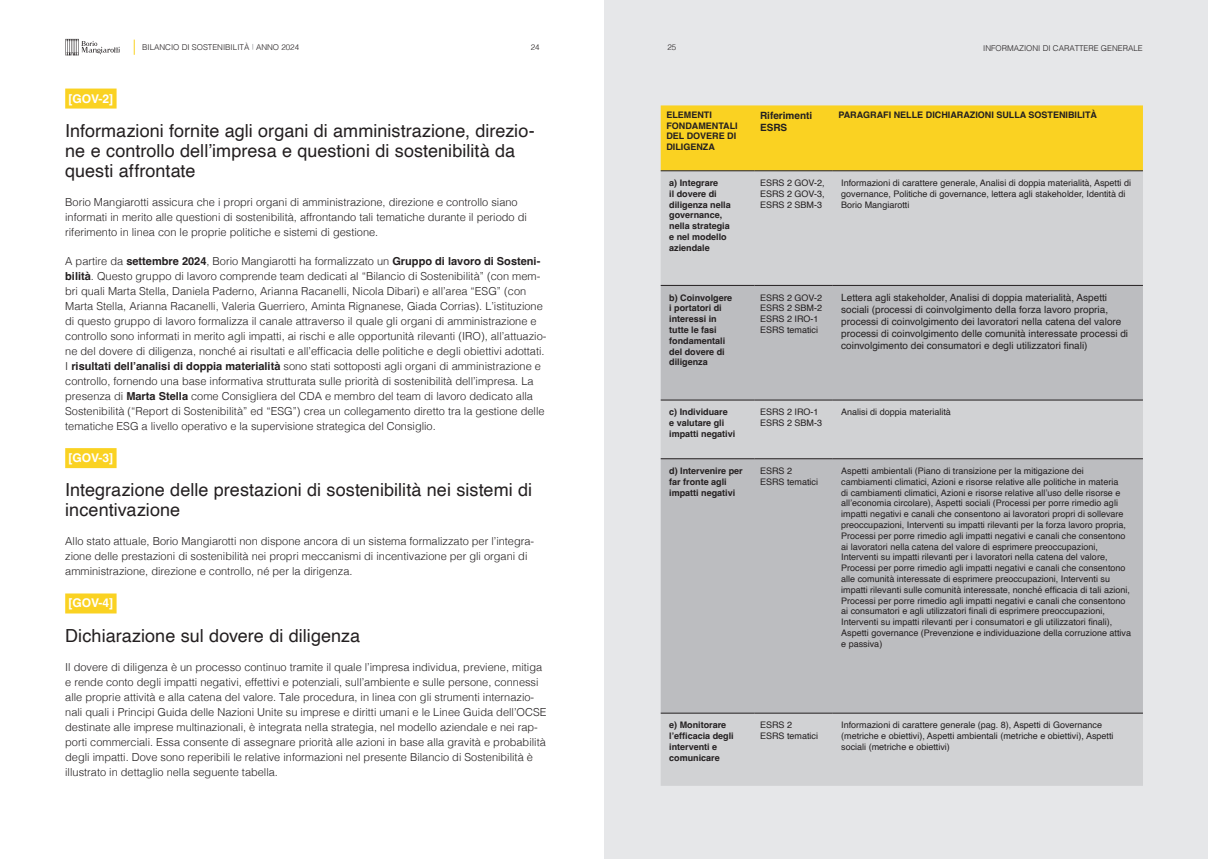
<style>
.page{position:relative;width:1208px;height:859px;background:#fff}
.page>*{position:absolute;margin:0;border:0;box-sizing:border-box;transform-origin:0 0}
.testo{font:18px/20px "Helvetica";letter-spacing:.005em;color:#231f20}
.ESRS{font:700 12px "Helvetica";color:#fff}
.testo-2{font:300 11px/15px "Helvetica";color:#231f20}
.t1{font:10px/12px "Helvetica";color:#231f20}
.t2{font:700 10px/12px "Helvetica";color:#231f20}
.t3{font:9px/10.8px "Helvetica";color:#231f20}
.t4{font:700 9px/10.8px "Helvetica";color:#231f20}
.t5{font:300 8px "Helvetica";color:#231f20}
.s1{font-weight:700}
</style>
<div class="page">
<div style="left:604px;top:0;width:604px;height:859px;background:#e6e7e9"></div>
<svg style="left:65px;top:39px;width:55px;height:16px"></svg>
<svg style="left:134px;top:40px;width:1px;height:15px"></svg>
<div style="left:65px;top:89px;width:52px;height:20px;background:#fad222"></div>
<div style="left:65px;top:448px;width:52px;height:20px;background:#fad222"></div>
<div style="left:65px;top:593px;width:52px;height:20px;background:#fad222"></div>
<div style="left:660px;top:105px;width:483px;height:66px;background:#fad222"></div>
<div style="left:660px;top:172px;width:483px;height:614px;background:#d1d2d4"></div>
<svg style="left:660px;top:286px;width:483px;height:427px;background:#bebfc2"></svg>
<hr style="left:660px;top:171px;width:94px;height:1px;background:#231f20">
<hr style="left:754px;top:171px;width:78px;height:1px;background:#231f20">
<hr style="left:832px;top:171px;width:311px;height:1px;background:#231f20">
<hr style="left:660px;top:285px;width:94px;height:1px;background:#231f20">
<hr style="left:754px;top:285px;width:78px;height:1px;background:#231f20">
<hr style="left:832px;top:285px;width:311px;height:1px;background:#231f20">
<hr style="left:660px;top:400px;width:94px;height:1px;background:#231f20">
<hr style="left:754px;top:400px;width:78px;height:1px;background:#231f20">
<hr style="left:832px;top:400px;width:311px;height:1px;background:#231f20">
<hr style="left:660px;top:459px;width:94px;height:1px;background:#231f20">
<hr style="left:754px;top:459px;width:78px;height:1px;background:#231f20">
<hr style="left:832px;top:459px;width:311px;height:1px;background:#231f20">
<hr style="left:660px;top:713px;width:94px;height:1px;background:#231f20">
<hr style="left:754px;top:713px;width:78px;height:1px;background:#231f20">
<hr style="left:832px;top:713px;width:311px;height:1px;background:#231f20">
<p class="t5" style="left:142px;top:40px;width:158px">BILANCIO DI SOSTENIBILITÀ ANNO 2024</p>
<p class="t5" style="left:531px;top:40px;width:10px">24</p>
<p class="t5" style="left:667px;top:40px;width:10px">25</p>
<p class="t5" style="left:983px;top:41px;width:161px">INFORMAZIONI DI CARATTERE GENERALE</p>
<p class="ESRS" style="left:69px;top:91px;width:46px">[GOV-2]</p>
<p class="testo" style="left:65px;top:121px;width:471px">Informazioni fornite agli organi di amministrazione, direzio&shy;ne e controllo dell’impresa e questioni di sostenibilità da questi affrontate</p>
<p class="testo-2" style="left:65px;top:194px;width:463px">Borio Mangiarotti assicura che i propri organi di amministrazione, direzione e controllo siano informati in merito alle questioni di sostenibilità, affrontando tali tematiche durante il periodo di riferimento in linea con le proprie politiche e sistemi di gestione.</p>
<p class="testo-2" style="left:65px;top:253px;width:483px">A partire da <span class="s1">settembre 2024</span>, Borio Mangiarotti ha formalizzato un <span class="s1">Gruppo di lavoro di Sosteni&shy;bilità</span>. Questo gruppo di lavoro comprende team dedicati al “Bilancio di Sostenibilità” (con mem&shy;bri quali Marta Stella, Daniela Paderno, Arianna Racanelli, Nicola Dibari) e all’area “ESG” (con Marta Stella, Arianna Racanelli, Valeria Guerriero, Aminta Rignanese, Giada Corrias). L’istituzione di questo gruppo di lavoro formalizza il canale attraverso il quale gli organi di amministrazione e controllo sono informati in merito agli impatti, ai rischi e alle opportunità rilevanti (IRO), all’attuazio&shy;ne del dovere di diligenza, nonché ai risultati e all’efficacia delle politiche e degli obiettivi adottati.<br>I <span class="s1">risultati dell’analisi di doppia materialità</span> sono stati sottoposti agli organi di amministrazione e controllo, fornendo una base informativa strutturata sulle priorità di sostenibilità dell’impresa. La presenza di <span class="s1">Marta Stella</span> come Consigliera del CDA e membro del team di lavoro dedicato alla Sostenibilità (“Report di Sostenibilità” ed “ESG”) crea un collegamento diretto tra la gestione delle tematiche ESG a livello operativo e la supervisione strategica del Consiglio.</p>
<p class="ESRS" style="left:69px;top:451px;width:46px">[GOV-3]</p>
<p class="testo" style="left:65px;top:480px;width:468px">Integrazione delle prestazioni di sostenibilità nei sistemi di incentivazione</p>
<p class="testo-2" style="left:65px;top:533px;width:470px">Allo stato attuale, Borio Mangiarotti non dispone ancora di un sistema formalizzato per l’integra&shy;zione delle prestazioni di sostenibilità nei propri meccanismi di incentivazione per gli organi di amministrazione, direzione e controllo, né per la dirigenza.</p>
<p class="ESRS" style="left:69px;top:596px;width:46px">[GOV-4]</p>
<p class="testo" style="left:65px;top:626px;width:296px">Dichiarazione sul dovere di diligenza</p>
<p class="testo-2" style="left:65px;top:659px;width:483px">Il dovere di diligenza è un processo continuo tramite il quale l’impresa individua, previene, mitiga e rende conto degli impatti negativi, effettivi e potenziali, sull’ambiente e sulle persone, connessi alle proprie attività e alla catena del valore. Tale procedura, in linea con gli strumenti internazio&shy;nali quali i Principi Guida delle Nazioni Unite su imprese e diritti umani e le Linee Guida dell’OCSE destinate alle imprese multinazionali, è integrata nella strategia, nel modello aziendale e nei rap&shy;porti commerciali. Essa consente di assegnare priorità alle azioni in base alla gravità e probabilità degli impatti. Dove sono reperibili le relative informazioni nel presente Bilancio di Sostenibilità è illustrato in dettaglio nella seguente tabella.</p>
<p class="t4" style="left:666px;top:110px;width:73px">ELEMENTI<br>FONDAMENTALI<br>DEL DOVERE DI<br>DILIGENZA</p>
<p class="t2" style="left:760px;top:110px;width:54px">Riferimenti<br>ESRS</p>
<p class="t4" style="left:838px;top:110px;width:260px">PARAGRAFI NELLE DICHIARAZIONI SULLA SOSTENIBILITÀ</p>
<p class="t4" style="left:669px;top:178px;width:63px">a) Integrare<br>il dovere di diligenza nella governance, nella strategia e nel modello aziendale</p>
<p class="t3" style="left:760px;top:178px;width:66px;text-align:justify">ESRS 2 GOV-2, ESRS 2 GOV-3, ESRS 2 SBM-3</p>
<p class="t3" style="left:841px;top:178px;width:291px">Informazioni di carattere generale, Analisi di doppia materialità, Aspetti di governance, Politiche di governance, lettera agli stakeholder, Identità di<br>Borio Mangiarotti</p>
<p class="t4" style="left:669px;top:293px;width:65px">b) Coinvolgere i portatori di interessi in tutte le fasi fondamentali del dovere di diligenza</p>
<p class="t3" style="left:760px;top:292px;width:64px">ESRS 2 GOV-2<br>ESRS 2 SBM-2<br>ESRS 2 IRO-1<br>ESRS tematici</p>
<p class="t1" style="left:841px;top:292px;width:288px">Lettera agli stakeholder, Analisi di doppia materialità, Aspetti sociali (processi di coinvolgimento della forza lavoro propria, processi di coinvolgimento dei lavoratori nella catena del valore processi di coinvolgimento delle comunità interessate processi di coinvolgimento dei consumatori e degli utilizzatori finali)</p>
<p class="t4" style="left:669px;top:408px;width:68px">c) Individuare<br>e valutare gli impatti negativi</p>
<p class="t3" style="left:760px;top:407px;width:60px">ESRS 2 IRO-1</p>
<p class="t3" style="left:760px;top:418px;width:64px">ESRS 2 SBM-3</p>
<p class="t3" style="left:841px;top:407px;width:111px">Analisi di doppia materialità</p>
<p class="t4" style="left:669px;top:466px;width:75px">d) Intervenire per far fronte agli impatti negativi</p>
<p class="t3" style="left:760px;top:466px;width:34px">ESRS 2</p>
<p class="t3" style="left:760px;top:476px;width:60px">ESRS tematici</p>
<p class="t3" style="left:841px;top:466px;width:291px">Aspetti ambientali (Piano di transizione per la mitigazione dei cambiamenti climatici, Azioni e risorse relative alle politiche in materia<br>di cambiamenti climatici, Azioni e risorse relative all’uso delle risorse e all’economia circolare), Aspetti sociali (Processi per porre rimedio agli impatti negativi e canali che consentono ai lavoratori propri di sollevare preoccupazioni, Interventi su impatti rilevanti per la forza lavoro propria, Processi per porre rimedio agli impatti negativi e canali che consentono ai lavoratori nella catena del valore di esprimere preoccupazioni, Interventi su impatti rilevanti per i lavoratori nella catena del valore, Processi per porre rimedio agli impatti negativi e canali che consentono alle comunità interessate di esprimere preoccupazioni, Interventi su impatti rilevanti sulle comunità interessate, nonché efficacia di tali azioni, Processi per porre rimedio agli impatti negativi e canali che consentono ai consumatori e agli utilizzatori finali di esprimere preoccupazioni, Interventi su impatti rilevanti per i consumatori e gli utilizzatori finali), Aspetti governance (Prevenzione e individuazione della corruzione attiva e passiva)</p>
<p class="t3" style="left:760px;top:731px;width:60px">ESRS tematici</p>
<p class="t3" style="left:841px;top:720px;width:274px">Informazioni di carattere generale (pag. 8), Aspetti di Governance (metriche e obiettivi), Aspetti ambientali (metriche e obiettivi), Aspetti sociali (metriche e obiettivi)</p>
<p class="t4" style="left:669px;top:721px;width:66px">e) Monitorare l’efficacia degli interventi e comunicare</p>
<p class="t3" style="left:760px;top:720px;width:34px">ESRS 2</p>
</div>
